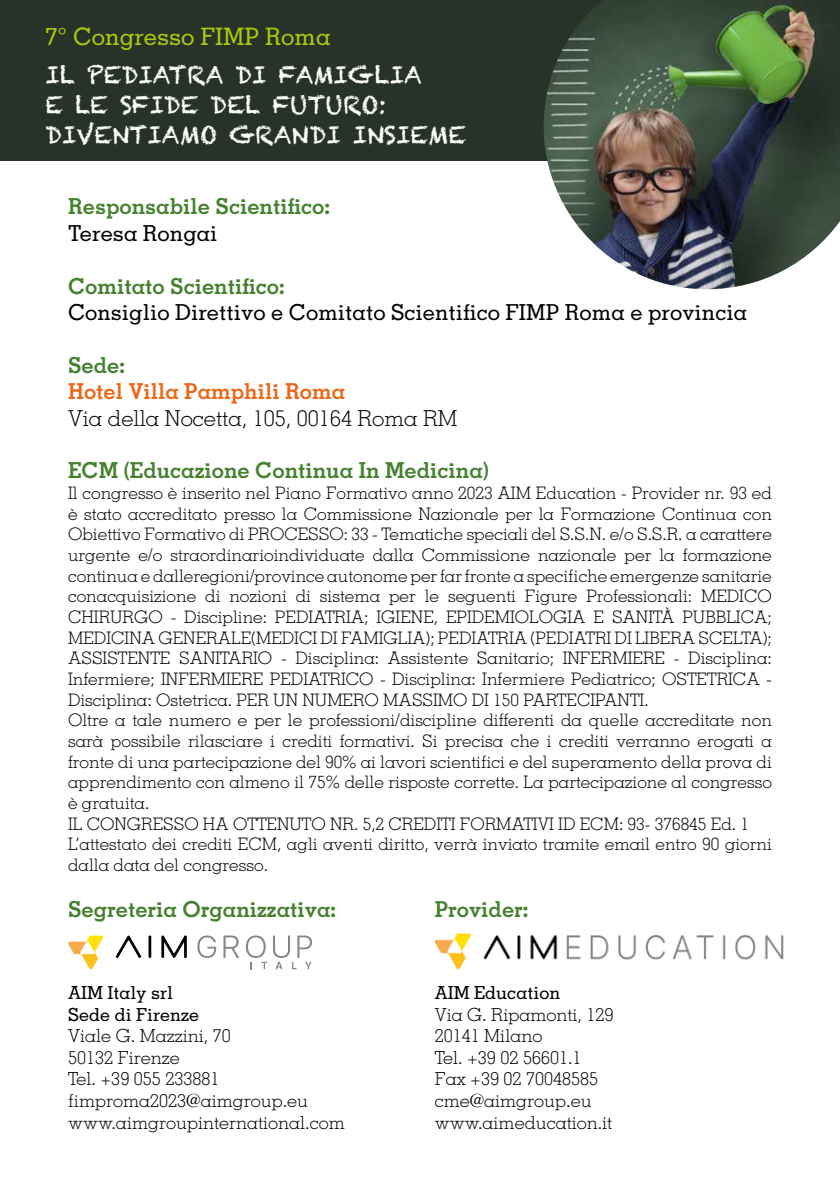
<style>
.page{position:relative;width:840px;height:1191px;background:#fff}
.page>*{position:absolute;margin:0;border:0;box-sizing:border-box;transform-origin:0 0}
.t1{font:24px/30px "Chalkduster";color:#fff}
.t2{font:500 24px "Memphis LT Std";color:#adc90e}
.t3{font:700 22px "Memphis LT Std";color:#468130}
.t4{font:500 22px "Memphis LT Std";color:#000}
.t5{font:300 22px "Memphis LT Std";color:#000}
.t6{font:700 22px "Memphis LT Std";color:#ec6717}
.t7{font:300 18px/21.6px "Memphis LT Std";color:#000}
.t8{font:500 18px/21.6px "Memphis LT Std";color:#000}
.t9{font:300 17.2px/20.6px "Memphis LT Std";color:#000}
</style>
<div class="page">
<div style="left:0;top:0;width:839px;height:160px;background:#273228"></div>
<img style="left:543px;top:0;width:296px;height:289px">
<svg style="left:116px;top:935px;width:71px;height:23px"></svg>
<svg style="left:68px;top:935px;width:35px;height:34px"></svg>
<svg style="left:197px;top:935px;width:115px;height:34px"></svg>
<img style="left:434px;top:933px;width:348px;height:36px">
<h1 class="t2" style="left:45px;top:22px;width:286px">7° Congresso FIMP Roma</h1>
<h1 class="t1" style="left:45px;top:59px;width:422px">IL PEDIATRA DI FAMIGLIA<br>E LE SFIDE DEL FUTURO:<br>DIVENTIAMO GRANDI INSIEME</h1>
<p class="t3" style="left:68px;top:193px;width:263px">Responsabile Scientifico:</p>
<p class="t4" style="left:68px;top:219px;width:151px">Teresa Rongai</p>
<p class="t3" style="left:68px;top:272px;width:218px">Comitato Scientifico:</p>
<p class="t4" style="left:68px;top:299px;width:680px">Consiglio Direttivo e Comitato Scientifico FIMP Roma e provincia</p>
<p class="t3" style="left:68px;top:351px;width:58px">Sede:</p>
<p class="t6" style="left:68px;top:377px;width:278px">Hotel Villa Pamphili Roma</p>
<p class="t5" style="left:68px;top:404px;width:390px">Via della Nocetta, 105, 00164 Roma RM</p>
<p class="t3" style="left:68px;top:457px;width:422px">ECM (Educazione Continua In Medicina)</p>
<p class="t9" style="left:68px;top:482px;width:705px">Il congresso è inserito nel Piano Formativo anno 2023 AIM Education - Provider nr. 93 ed è stato accreditato presso la Commissione Nazionale per la Formazione Continua con Obiettivo Formativo di PROCESSO: 33 - Tematiche speciali del S.S.N. e/o S.S.R. a carattere urgente e/o straordinarioindividuate dalla Commissione nazionale per la formazione continua e dalleregioni/province autonome per far fronte a specifiche emergenze sanitarie conacquisizione di nozioni di sistema per le seguenti Figure Professionali: MEDICO CHIRURGO - Discipline: PEDIATRIA; IGIENE, EPIDEMIOLOGIA E SANITÀ PUBBLICA; MEDICINA GENERALE(MEDICI DI FAMIGLIA); PEDIATRIA (PEDIATRI DI LIBERA SCELTA); ASSISTENTE SANITARIO - Disciplina: Assistente Sanitario; INFERMIERE - Disciplina:<br>Infermiere; INFERMIERE PEDIATRICO - Disciplina: Infermiere Pediatrico; OSTETRICA - Disciplina: Ostetrica. PER UN NUMERO MASSIMO DI 150 PARTECIPANTI.<br>Oltre a tale numero e per le professioni/discipline differenti da quelle accreditate non sarà possibile rilasciare i crediti formativi. Si precisa che i crediti verranno erogati a fronte di una partecipazione del 90% ai lavori scientifici e del superamento della prova di apprendimento con almeno il 75% delle risposte corrette. La partecipazione al congresso è gratuita.<br>IL CONGRESSO HA OTTENUTO NR. 5,2 CREDITI FORMATIVI ID ECM: 93- 376845 Ed. 1<br>L’attestato dei crediti ECM, agli aventi diritto, verrà inviato tramite email entro 90 giorni dalla data del congresso.</p>
<p class="t3" style="left:68px;top:895px;width:269px">Segreteria Organizzativa:</p>
<p class="t3" style="left:434px;top:895px;width:95px">Provider:</p>
<p class="t8" style="left:68px;top:981px;width:133px">AIM Italy srl<br>Sede di Firenze</p>
<p class="t7" style="left:68px;top:1025px;width:278px">Viale G. Mazzini, 70<br>50132 Firenze<br>Tel. +39 055 233881 fimproma2023@aimgroup.eu www.aimgroupinternational.com</p>
<p class="t8" style="left:434px;top:981px;width:127px">AIM Education</p>
<p class="t7" style="left:434px;top:1003px;width:180px">Via G. Ripamonti, 129<br>20141 Milano<br>Tel. +39 02 56601.1<br>Fax +39 02 70048585 cme@aimgroup.eu www.aimeducation.it</p>
</div>
